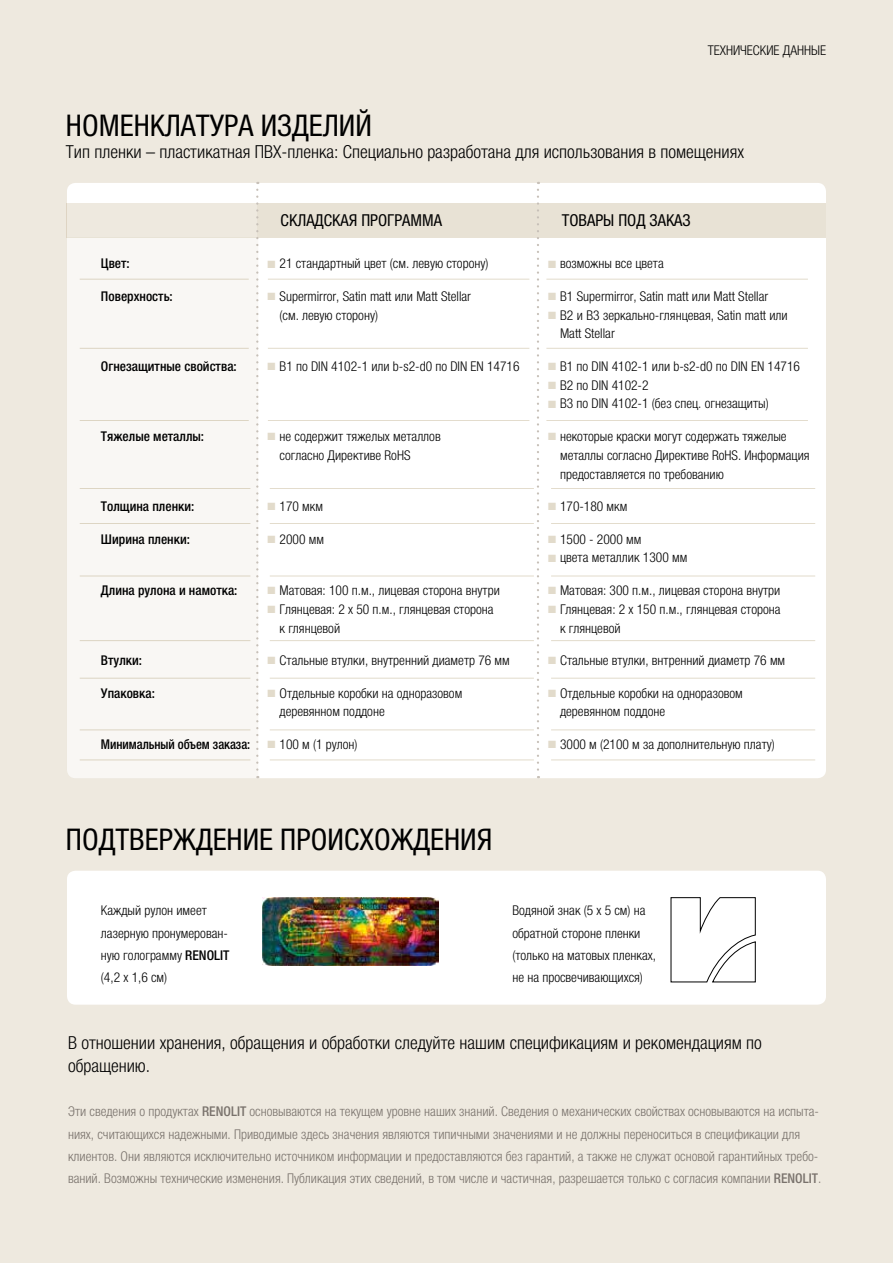
<style>
.page{position:relative;width:893px;height:1263px;background:#eee9df}
.page>*{position:absolute;margin:0;border:0;box-sizing:border-box;transform-origin:0 0}
.t1{font:condensed 30px "Helvetica Neue LTCYR";letter-spacing:.075em;color:#000}
.t2{font:condensed 30px "Helvetica Neue LTCYR";color:#000}
.t3{font:300 condensed 18px/22.4px "Helvetica Neue LTCYR";color:#000}
.t4{font:condensed 16.5px "Helvetica Neue LTCYR";color:#000}
.t5{font:300 condensed 13.5px/22.4px "Helvetica Neue LTCYR";color:#000}
.t6{font:300 condensed 13.5px/22.4px "Helvetica Neue LTCYR";color:#79726c}
.t7{font:500 condensed 13.5px "Helvetica Neue LTCYR";color:#000}
.t8{font:500 condensed 13.5px "Helvetica Neue LTCYR";color:#000;scale:.95 1}
.s1{color:#e2dbcb}
.s2{font-weight:500}
</style>
<div class="page">
<div style="left:67px;top:871px;width:759px;height:134px;background:#fff;border-radius:9px"></div>
<img style="left:263px;top:897px;width:175px;height:68px">
<svg style="left:670px;top:897px;width:86px;height:86px"></svg>
<div style="left:67px;top:183px;width:759px;height:595px;background:#fff;border-radius:9px"></div>
<div style="left:67px;top:203px;width:759px;height:34px;background:#eee9df"></div>
<div style="left:258px;top:203px;width:568px;height:34px;background:#e8e2d5"></div>
<div style="left:67px;top:237px;width:189px;height:541px;background:#f9f7f4"></div>
<hr style="left:546px;top:279px;width:262px;height:1px;background:#e2dbcb">
<hr style="left:546px;top:348px;width:262px;height:1px;background:#e2dbcb">
<hr style="left:268px;top:279px;width:261px;height:1px;background:#e2dbcb">
<hr style="left:268px;top:348px;width:261px;height:1px;background:#e2dbcb">
<hr style="left:80px;top:279px;width:169px;height:1px;background:#e2dbcb">
<hr style="left:80px;top:348px;width:169px;height:1px;background:#e2dbcb">
<hr style="left:546px;top:420px;width:262px;height:1px;background:#e2dbcb">
<hr style="left:268px;top:420px;width:261px;height:1px;background:#e2dbcb">
<hr style="left:80px;top:420px;width:169px;height:1px;background:#e2dbcb">
<svg style="left:537px;top:190px;width:2px;height:588px"></svg>
<svg style="left:256px;top:190px;width:2px;height:588px"></svg>
<hr style="left:551px;top:523px;width:264px;height:1px;background:#e2dbcb">
<hr style="left:270px;top:523px;width:264px;height:1px;background:#e2dbcb">
<hr style="left:80px;top:523px;width:170px;height:1px;background:#e2dbcb">
<hr style="left:551px;top:576px;width:264px;height:1px;background:#e2dbcb">
<hr style="left:270px;top:576px;width:264px;height:1px;background:#e2dbcb">
<hr style="left:80px;top:576px;width:170px;height:1px;background:#e2dbcb">
<hr style="left:551px;top:640px;width:264px;height:1px;background:#e2dbcb">
<hr style="left:270px;top:640px;width:264px;height:1px;background:#e2dbcb">
<hr style="left:80px;top:640px;width:170px;height:1px;background:#e2dbcb">
<hr style="left:551px;top:678px;width:264px;height:1px;background:#e2dbcb">
<hr style="left:270px;top:678px;width:264px;height:1px;background:#e2dbcb">
<hr style="left:80px;top:678px;width:170px;height:1px;background:#e2dbcb">
<hr style="left:551px;top:730px;width:264px;height:1px;background:#e2dbcb">
<hr style="left:270px;top:730px;width:264px;height:1px;background:#e2dbcb">
<hr style="left:80px;top:730px;width:170px;height:1px;background:#e2dbcb">
<hr style="left:551px;top:760px;width:264px;height:1px;background:#e2dbcb">
<hr style="left:270px;top:760px;width:264px;height:1px;background:#e2dbcb">
<hr style="left:80px;top:760px;width:170px;height:1px;background:#e2dbcb">
<hr style="left:551px;top:488px;width:264px;height:1px;background:#e2dbcb">
<hr style="left:270px;top:488px;width:264px;height:1px;background:#e2dbcb">
<hr style="left:80px;top:488px;width:170px;height:1px;background:#e2dbcb">
<p class="t5" style="left:708px;top:40px;width:120px">ТЕХНИЧЕСКИЕ ДАННЫЕ</p>
<h1 class="t2" style="left:66px;top:109px;width:289px">НОМЕН КЛАТУРА ИЗДЕЛИЙ</h1>
<h2 class="t3" style="left:66px;top:141px;width:680px">Тип пленки – пластикатная ПВХ-пленка: Специально разработана для использования в помещениях</h2>
<p class="t4" style="left:281px;top:211px;width:18px">Складская</p>
<p class="t4" style="left:361px;top:211px;width:10px">программа</p>
<p class="t4" style="left:562px;top:211px;width:67px">Товары под</p>
<p class="t4" style="left:649px;top:211px;width:10px">заказ</p>
<p class="t7" style="left:101px;top:256px;width:30px">Цвет:</p>
<p class="t5" style="left:267px;top:253px;width:222px"><span class="s1">■</span> 21 стандартный цвет (см. левую сторону)</p>
<p class="t5" style="left:548px;top:253px;width:117px"><span class="s1">■</span> возможны все цвета</p>
<p class="t7" style="left:101px;top:289px;width:73px">Поверхность:</p>
<p class="t5" style="left:267px;top:285px;width:205px"><span class="s1">■</span> Supermirror, Satin matt или Matt Stellar</p>
<p class="t5" style="left:548px;top:285px;width:222px"><span class="s1">■</span> B1 Supermirror, Satin matt или Matt Stellar</p>
<p class="t5" style="left:280px;top:304px;width:100px">(см. левую сторону)</p>
<p class="t5" style="left:560px;top:306px;width:229px;line-height:18.8px;text-indent:-12px"><span class="s1">■</span> B2 и B3 зеркально-глянцевая, Satin matt или<br>Matt Stellar</p>
<p class="t7" style="left:101px;top:359px;width:137px">Огнезащитные свойства:</p>
<p class="t5" style="left:267px;top:355px;width:253px"><span class="s1">■</span> B1 по DIN 4102-1 или b-s2-d0 по DIN EN 14716</p>
<p class="t5" style="left:548px;top:355px;width:253px"><span class="s1">■</span> B1 по DIN 4102-1 или b-s2-d0 по DIN EN 14716</p>
<p class="t5" style="left:548px;top:374px;width:102px"><span class="s1">■</span> B2 по DIN 4102-2</p>
<p class="t5" style="left:548px;top:393px;width:222px"><span class="s1">■</span> B3 по DIN 4102-1 (без спец. огнезащиты)</p>
<p class="t7" style="left:101px;top:429px;width:105px">Тяжелые металлы:</p>
<p class="t5" style="left:267px;top:425px;width:175px"><span class="s1">■</span> не содержит тяжелых металлов</p>
<p class="t5" style="left:548px;top:425px;width:240px"><span class="s1">■</span> некоторые краски могут содержать тяжелые</p>
<p class="t5" style="left:280px;top:444px;width:132px">согласно Директиве RoHS</p>
<p class="t5" style="left:560px;top:446px;width:251px;line-height:18.8px">металлы согласно Директиве RoHS. Информация предоставляется по требованию</p>
<p class="t7" style="left:101px;top:499px;width:95px">Толщина пленки:</p>
<p class="t5" style="left:267px;top:495px;width:57px"><span class="s1">■</span> 170 мкм</p>
<p class="t5" style="left:548px;top:495px;width:81px"><span class="s1">■</span> 170-180 мкм</p>
<p class="t7" style="left:101px;top:532px;width:90px">Ширина пленки:</p>
<p class="t5" style="left:267px;top:528px;width:58px"><span class="s1">■</span> 2000 мм</p>
<p class="t5" style="left:548px;top:528px;width:95px"><span class="s1">■</span> 1500 - 2000 мм</p>
<p class="t5" style="left:548px;top:547px;width:141px"><span class="s1">■</span> цвета металлик 1300 мм</p>
<p class="t7" style="left:101px;top:583px;width:138px">Длина рулона и намотка:</p>
<p class="t5" style="left:267px;top:579px;width:234px"><span class="s1">■</span> Матовая: 100 п.м., лицевая сторона внутри</p>
<p class="t5" style="left:548px;top:579px;width:234px"><span class="s1">■</span> Матовая: 300 п.м., лицевая сторона внутри</p>
<p class="t5" style="left:267px;top:598px;width:228px"><span class="s1">■</span> Глянцевая: 2 x 50 п.м., глянцевая сторона</p>
<p class="t5" style="left:548px;top:598px;width:234px"><span class="s1">■</span> Глянцевая: 2 x 150 п.м., глянцевая сторона</p>
<p class="t5" style="left:280px;top:617px;width:62px">к глянцевой</p>
<p class="t5" style="left:560px;top:617px;width:62px">к глянцевой</p>
<p class="t7" style="left:101px;top:653px;width:43px">Втулки:</p>
<p class="t5" style="left:267px;top:649px;width:244px"><span class="s1">■</span> Стальные втулки, внутренний диаметр 76 мм</p>
<p class="t5" style="left:548px;top:649px;width:239px"><span class="s1">■</span> Стальные втулки, внтренний диаметр 76 мм</p>
<p class="t7" style="left:101px;top:685px;width:55px">Упаковка:</p>
<p class="t5" style="left:267px;top:682px;width:196px"><span class="s1">■</span> Отдельные коробки на одноразовом</p>
<p class="t5" style="left:548px;top:682px;width:196px"><span class="s1">■</span> Отдельные коробки на одноразовом</p>
<p class="t5" style="left:280px;top:701px;width:107px">деревянном поддоне</p>
<p class="t5" style="left:560px;top:701px;width:107px">деревянном поддоне</p>
<p class="t8" style="left:101px;top:737px;width:159px">Минимальный объем заказа:</p>
<p class="t5" style="left:267px;top:733px;width:92px"><span class="s1">■</span> 100 м (1 рулон)</p>
<p class="t5" style="left:548px;top:733px;width:228px"><span class="s1">■</span> 3000 м (2100 м за дополнительную плату)</p>
<h1 class="t1" style="left:66px;top:823px;width:425px">Подтверждение про исхождения</h1>
<p class="t5" style="left:101px;top:899px;width:130px">Каждый рулон имеет лазерную пронумерован&shy;ную голограмму <span class="s2">RENOLIT </span>(4,2 x 1,6 см)</p>
<p class="t5" style="left:512px;top:899px;width:145px">Водяной знак (5 х 5 см) на обратной стороне пленки (только на матовых пленках, не на просвечивающихся)</p>
<h2 class="t3" style="left:68px;top:1032px;width:695px">В отношении хранения, обращения и обработки следуйте нашим спецификациям и рекомендациям по обращению.</h2>
<p class="t6" style="left:68px;top:1100px;width:755px">Эти сведения о продуктах <span class="s2">RENOLIT</span> основываются на текущем уровне наших знаний. Сведения о механических свойствах основываются на испыта&shy;ниях, считающихся надежными. Приводимые здесь значения являются типичными значениями и не должны переноситься в спецификации для клиентов. Они являются исключительно источником информации и предоставляются без гарантий, а также не служат основой гарантийных требо&shy;ваний. Возможны технические изменения. Публикация этих сведений, в том числе и частичная, разрешается только с согласия компании <span class="s2">RENOLIT</span>.</p>
</div>
